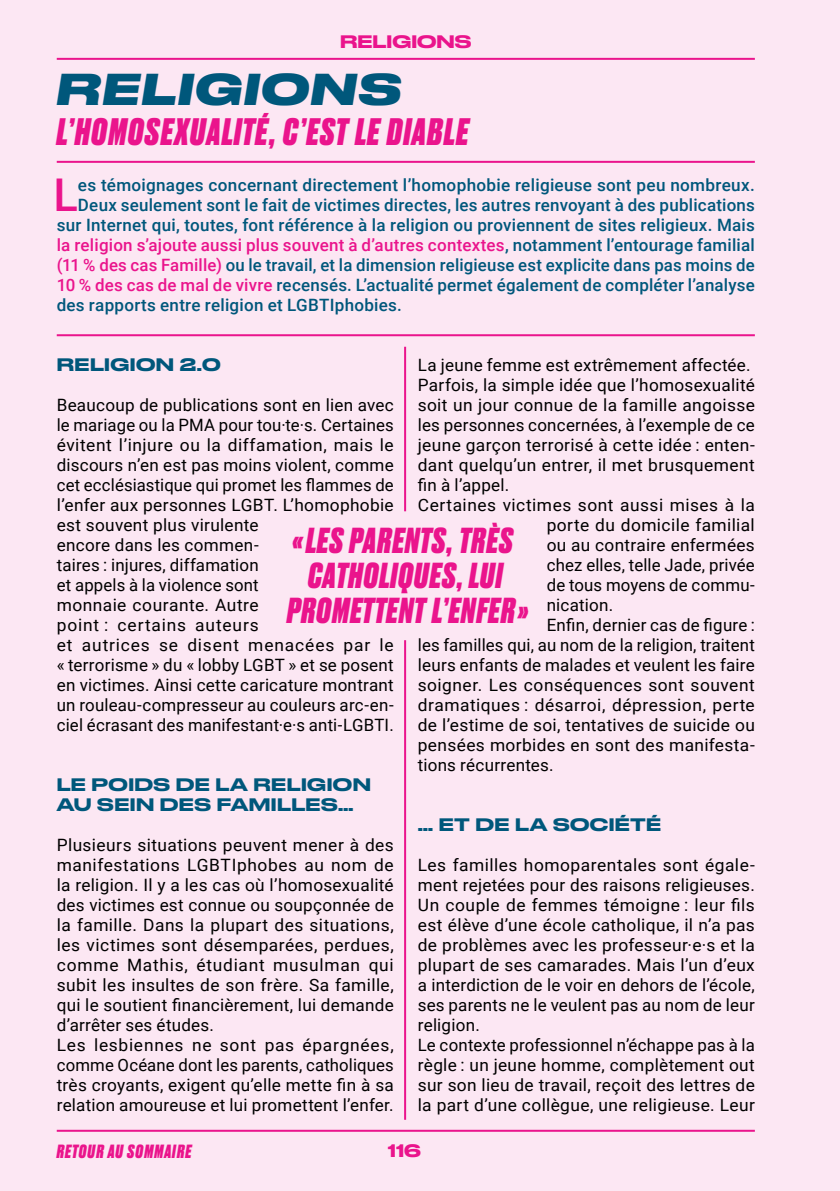
<style>
.page{position:relative;width:840px;height:1191px;background:#fff}
.page>*{position:absolute;margin:0;border:0;box-sizing:border-box;transform-origin:0 0}
.t1{font:500 45.2px "Roboto";color:#ea148c}
.t2{font:italic 700 42px "Druk Wide";letter-spacing:.045em;color:#00577b}
.t3{font:italic 800 36px "Druk";letter-spacing:.045em;color:#ea148c}
.t4{font:italic 800 34px/35px "Druk";letter-spacing:.03em;color:#ea148c;text-align:center}
.t5{font:italic 800 18px "Druk";letter-spacing:.065em;color:#ea148c}
.t6{font:17px/20px "Roboto";letter-spacing:.015em;color:#000}
.t7{font:500 17px "Roboto";letter-spacing:.015em;color:#00577b}
.t8{font:500 17px "Roboto";letter-spacing:.015em;color:#ea148c}
.t9{font:500 17px/20px "Druk Wide";letter-spacing:.025em;color:#00577b}
.t10{font:500 17px "Druk Wide";color:#ea148c}
.s1{color:#00577b}
.s2{color:#ea148c}
</style>
<div class="page">
<div style="left:0;top:0;width:839px;height:1191px;background:#fce7f3"></div>
<hr style="left:57px;top:334px;width:697px;height:2px;background:#ea148c">
<hr style="left:57px;top:161px;width:697px;height:2px;background:#ea148c">
<hr style="left:404px;top:347px;width:2px;height:164px;background:#ea148c">
<hr style="left:404px;top:640px;width:2px;height:479px;background:#ea148c">
<p class="t10" style="left:340px;top:27px;width:133px">RELIGIONS</p>
<h2 class="t2" style="left:57px;top:55px;width:345px">RELIGIONS</h2>
<h3 class="t3" style="left:57px;top:107px;width:413px">L’HOMOSEXUALITÉ, C’EST LE DIABLE</h3>
<h1 class="t1" style="left:53px;top:163px;width:26px">L</h1>
<p class="t7" style="left:78px;top:173px;width:678px">es témoignages concernant directement l’homophobie religieuse sont peu nombreux.</p>
<p class="t7" style="left:78px;top:193px;width:678px">Deux seulement sont le fait de victimes directes, les autres renvoyant à des publications</p>
<p class="t7" style="left:57px;top:213px;width:699px">sur Internet qui, toutes, font référence à la religion ou proviennent de sites religieux. Mais</p>
<p class="t8" style="left:57px;top:233px;width:699px">la religion s’ajoute aussi plus souvent à d’autres contextes<span class="s1">, notamment l’entourage familial</span></p>
<p class="t7" style="left:57px;top:253px;width:699px"><span class="s2">(11 % des cas Famille)</span> ou le travail, et la dimension religieuse est explicite dans pas moins de</p>
<p class="t7" style="left:57px;top:273px;width:699px"><span class="s2">10 % des cas de mal de vivre</span> recensés. L’actualité permet également de compléter l’analyse</p>
<p class="t7" style="left:57px;top:293px;width:346px">des rapports entre religion et LGBTIphobies.</p>
<p class="t6" style="left:417px;top:354px;width:334px">La jeune femme est extrêmement affectée.</p>
<p class="t6" style="left:417px;top:374px;width:338px">Parfois, la simple idée que l’homosexualité</p>
<p class="t6" style="left:417px;top:394px;width:338px">soit un jour connue de la famille angoisse</p>
<p class="t6" style="left:417px;top:414px;width:338px">les personnes concernées, à l’exemple de ce</p>
<p class="t6" style="left:417px;top:434px;width:338px">jeune garçon terrorisé à cette idée : enten-</p>
<p class="t6" style="left:417px;top:454px;width:338px">dant quelqu’un entrer, il met brusquement</p>
<p class="t6" style="left:417px;top:474px;width:93px">fin à l’appel.</p>
<p class="t6" style="left:417px;top:494px;width:338px">Certaines victimes sont aussi mises à la</p>
<p class="t6" style="left:546px;top:514px;width:209px">porte du domicile familial</p>
<p class="t6" style="left:546px;top:534px;width:209px">ou au contraire enfermées</p>
<p class="t6" style="left:546px;top:554px;width:209px">chez elles, telle Jade, privée</p>
<p class="t6" style="left:546px;top:574px;width:209px">de tous moyens de commu-</p>
<p class="t6" style="left:546px;top:594px;width:68px">nication.</p>
<p class="t6" style="left:546px;top:614px;width:209px">Enfin, dernier cas de figure :</p>
<p class="t6" style="left:417px;top:634px;width:338px">les familles qui, au nom de la religion, traitent</p>
<p class="t6" style="left:417px;top:654px;width:338px">leurs enfants de malades et veulent les faire</p>
<p class="t6" style="left:417px;top:674px;width:338px">soigner. Les conséquences sont souvent</p>
<p class="t6" style="left:417px;top:694px;width:338px">dramatiques : désarroi, dépression, perte</p>
<p class="t6" style="left:417px;top:714px;width:338px">de l’estime de soi, tentatives de suicide ou</p>
<p class="t6" style="left:417px;top:734px;width:338px">pensées morbides en sont des manifesta-</p>
<p class="t6" style="left:417px;top:754px;width:137px">tions récurrentes.</p>
<p class="t9" style="left:57px;top:353px;width:165px">RELIGION 2.0</p>
<p class="t6" style="left:57px;top:394px;width:338px">Beaucoup de publications sont en lien avec le mariage ou la PMA pour tou·te·s. Certaines évitent l’injure ou la diffamation, mais le discours n’en est pas moins violent, comme cet ecclésiastique qui promet les flammes de l’enfer aux personnes LGBT. L’homophobie est souvent plus virulente<br>encore dans les commen-<br>taires : injures, diffamation<br>et appels à la violence sont<br>monnaie courante. Autre<br>point : certains auteurs<br>et autrices se disent menacées par le « terrorisme » du « lobby LGBT » et se posent en victimes. Ainsi cette caricature montrant un rouleau-compresseur au couleurs arc-en&shy;ciel écrasant des manifestant·e·s anti-LGBTI.</p>
<h3 class="t4" style="left:287px;top:521px;width:242px">« LES PARENTS, TRÈS<br>CATHOLIQUES, LUI<br>PROMETTENT L’ENFER »</h3>
<p class="t9" style="left:57px;top:773px;width:315px">LE POIDS DE LA RELIGION<br>AU SEIN DES FAMILLES…</p>
<p class="t6" style="left:57px;top:834px;width:338px">Plusieurs situations peuvent mener à des manifestations LGBTIphobes au nom de la religion. Il y a les cas où l’homosexualité des victimes est connue ou soupçonnée de la famille. Dans la plupart des situations, les victimes sont désemparées, perdues, comme Mathis, étudiant musulman qui subit les insultes de son frère. Sa famille, qui le soutient financièrement, lui demande d’arrêter ses études.<br>Les lesbiennes ne sont pas épargnées, comme Océane dont les parents, catholiques très croyants, exigent qu’elle mette fin à sa relation amoureuse et lui promettent l’enfer.</p>
<p class="t9" style="left:417px;top:813px;width:244px">… ET DE LA SOCIÉTÉ</p>
<p class="t6" style="left:417px;top:854px;width:338px">Les familles homoparentales sont égale&shy;ment rejetées pour des raisons religieuses.<br>Un couple de femmes témoigne : leur fils est élève d’une école catholique, il n’a pas de problèmes avec les professeur·e·s et la plupart de ses camarades. Mais l’un d’eux a interdiction de le voir en dehors de l’école, ses parents ne le veulent pas au nom de leur religion.<br>Le contexte professionnel n’échappe pas à la règle : un jeune homme, complètement out sur son lieu de travail, reçoit des lettres de la part d’une collègue, une religieuse. Leur</p>
<p class="t5" style="left:57px;top:1138px;width:136px">RETOUR AU SOMMAIRE</p>
<p class="t10" style="left:387px;top:1136px;width:35px">116</p>
</div>
